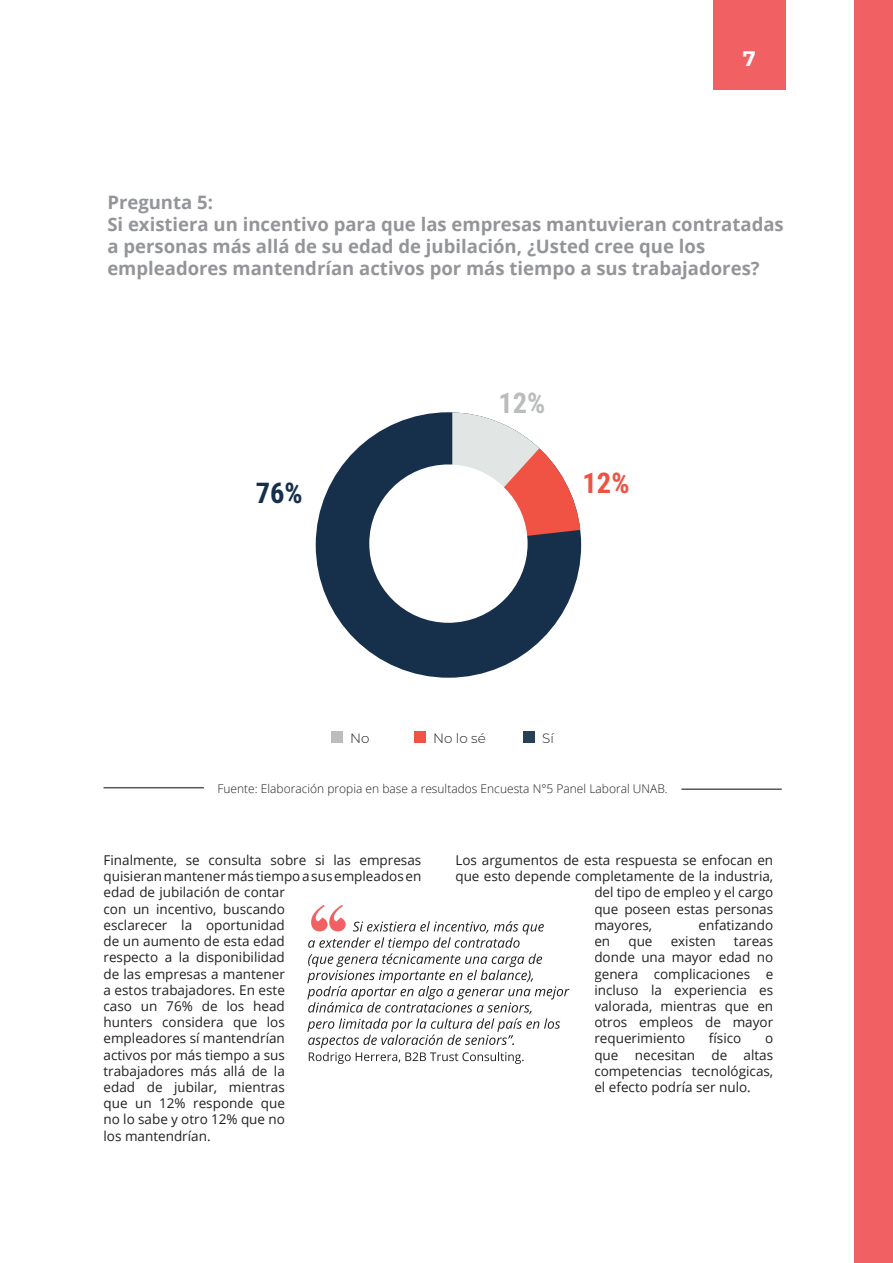
<style>
.page{position:relative;width:893px;height:1263px;background:#fff}
.page>*{position:absolute;margin:0;border:0;box-sizing:border-box;transform-origin:0 0}
.t1{font:700 28.5px "Roboto Condensed";color:#bbbdbd}
.t2{font:700 28.5px "Roboto Condensed";color:#f05343}
.t3{font:700 28.5px "Roboto Condensed";color:#16304b}
.t4{font:700 21px "Montserrat";color:#fff}
.t5{font:700 18.45px/22.2px "Open Sans";color:#939598}
.t6{font:13.5px/16.2px "Open Sans";color:#231f20;text-align:justify}
.t7{font:300 13.5px "Montserrat";color:#231f20}
.t8{font:300 12px "Open Sans";color:#231f20}
</style>
<div class="page">
<div style="left:713px;top:0;width:73px;height:90px;background:#f16163"></div>
<div style="left:855px;top:0;width:38px;height:1263px;background:#f16163"></div>
<hr style="left:104px;top:787px;width:100px;height:1px;background:#57585a">
<hr style="left:681px;top:788px;width:101px;height:2px;background:#57585a">
<div style="left:316px;top:412px;width:265px;height:266px;background:#16304b;border-radius:50%"></div>
<svg style="left:452px;top:412px;width:129px;height:125px"></svg>
<div style="left:369px;top:464px;width:159px;height:159px;background:#fff;border-radius:50%"></div>
<div style="left:331px;top:731px;width:12px;height:11px;background:#bbbdbd"></div>
<div style="left:414px;top:731px;width:11px;height:11px;background:#f05343"></div>
<div style="left:523px;top:731px;width:12px;height:11px;background:#283f58"></div>
<svg style="left:307px;top:905px;width:262px;height:159px"></svg>
<h2 class="t4" style="left:743px;top:44px;width:15px">7</h2>
<h3 class="t5" style="left:107px;top:190px;width:678px">Pregunta 5:<br>Si existiera un incentivo para que las empresas mantuvieran contratadas a personas más allá de su edad de jubilación, ¿Usted cree que los empleadores mantendrían activos por más tiempo a sus trabajadores?</h3>
<h1 class="t3" style="left:256px;top:473px;width:49px">76%</h1>
<h1 class="t1" style="left:498px;top:383px;width:49px">12%</h1>
<h1 class="t2" style="left:583px;top:463px;width:49px">12%</h1>
<p class="t7" style="left:350px;top:729px;width:21px">No</p>
<p class="t7" style="left:433px;top:729px;width:54px">No lo sé</p>
<p class="t7" style="left:542px;top:729px;width:13px">Sí</p>
<p class="t8" style="left:218px;top:780px;width:452px">Fuente: Elaboración propia en base a resultados Encuesta N°5 Panel Laboral UNAB.</p>
<p class="t6" style="left:104px;top:852px;width:319px;text-align:left">Finalmente, se consulta sobre si las empresas quisieran mantener más tiempo a sus empleados en edad de jubilación de contar<br>con un incentivo, buscando<br>esclarecer la oportunidad<br>de un aumento de esta edad<br>respecto a la disponibilidad<br>de las empresas a mantener<br>a estos trabajadores. En este<br>caso un 76% de los head<br>hunters considera que los<br>empleadores sí mantendrían<br>activos por más tiempo a sus<br>trabajadores más allá de la<br>edad de jubilar, mientras<br>que un 12% responde que<br>no lo sabe y otro 12% que no<br>los mantendrían.</p>
<p class="t6" style="left:455px;top:852px;width:319px">Los argumentos de esta respuesta se enfocan en</p>
<p class="t6" style="left:455px;top:868px;width:319px">que esto depende completamente de la industria,</p>
<p class="t6" style="left:594px;top:884px;width:180px">del tipo de empleo y el cargo</p>
<p class="t6" style="left:594px;top:900px;width:180px">que poseen estas personas</p>
<p class="t6" style="left:594px;top:916px;width:59px">mayores,</p>
<p class="t6" style="left:699px;top:916px;width:76px">enfatizando</p>
<p class="t6" style="left:594px;top:933px;width:17px">en</p>
<p class="t6" style="left:628px;top:933px;width:26px">que</p>
<p class="t6" style="left:671px;top:933px;width:47px">existen</p>
<p class="t6" style="left:594px;top:933px;width:180px;text-indent:140px">tareas donde una mayor edad no genera complicaciones e incluso la experiencia es valorada, mientras que en otros empleos de mayor requerimiento</p>
<p class="t6" style="left:709px;top:1030px;width:34px">físico</p>
<p class="t6" style="left:594px;top:1030px;width:180px;text-indent:171px">o que necesitan de altas competencias tecnológicas, el efecto podría ser nulo.</p>
</div>
